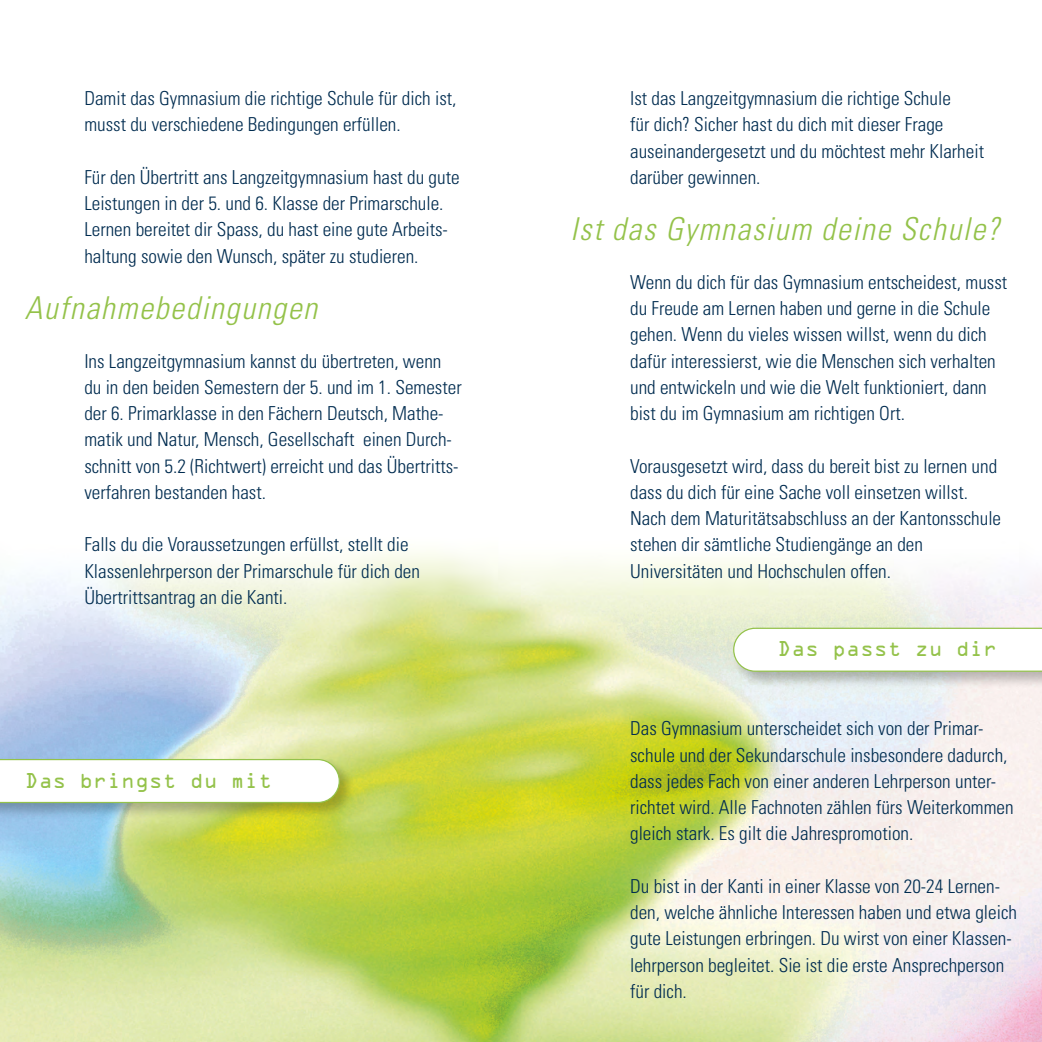
<style>
.page{position:relative;width:1042px;height:1042px;background:#fff}
.page>*{position:absolute;margin:0;border:0;box-sizing:border-box;transform-origin:0 0}
.t1{font:italic 300 condensed 31.5px "Univers LT Std";letter-spacing:.05em;color:#94c24a}
.t2{font:300 condensed 19.25px/26.2px "Univers LT Std";color:#002c50}
.t3{font:19.25px "OCRA Std";color:#94c24a}
</style>
<div class="page">
<img style="left:0;top:550px;width:521px;height:492px">
<div style="left:0;top:757px;width:356px;height:63px;background:#000;opacity:.25"></div>
<svg style="left:0;top:759px;width:340px;height:44px"></svg>
<svg style="left:521px;top:558px;width:521px;height:484px;background:#e4e7bb"></svg>
<div style="left:731px;top:626px;width:311px;height:63px;background:#000;opacity:.25"></div>
<svg style="left:733px;top:628px;width:309px;height:44px"></svg>
<p class="t2" style="left:84px;top:85px;width:374px">Damit das Gymnasium die richtige Schule für dich ist, musst du verschiedene Bedingungen erfüllen.</p>
<p class="t2" style="left:84px;top:164px;width:377px">Für den Übertritt ans Langzeitgymnasium hast du gute Leistungen in der 5. und 6. Klasse der Primarschule.<br>Lernen bereitet dir Spass, du hast eine gute Arbeits&shy;haltung sowie den Wunsch, später zu studieren.</p>
<h1 class="t1" style="left:25px;top:288px;width:294px">Aufnahmebedingungen</h1>
<p class="t2" style="left:84px;top:348px;width:379px">Ins Langzeitgymnasium kannst du übertreten, wenn du in den beiden Semestern der 5. und im 1. Semester der 6. Primarklasse in den Fächern Deutsch, Mathe&shy;matik und Natur, Mensch, Gesellschaft einen Durch&shy;schnitt von 5.2 (Richtwert) erreicht und das Übertritts&shy;verfahren bestanden hast.</p>
<p class="t2" style="left:84px;top:531px;width:337px">Falls du die Voraussetzungen erfüllst, stellt die<br>Klassenlehrperson der Primarschule für dich den<br>Übertrittsantrag an die Kanti.</p>
<p class="t3" style="left:25px;top:772px;width:249px">Das bringst du mit</p>
<p class="t2" style="left:630px;top:85px;width:355px">Ist das Langzeitgymnasium die richtige Schule<br>für dich? Sicher hast du dich mit dieser Frage auseinandergesetzt und du möchtest mehr Klarheit darüber gewinnen.</p>
<h1 class="t1" style="left:570px;top:210px;width:430px">Ist das Gymnasium deine Schule?</h1>
<p class="t2" style="left:630px;top:269px;width:379px">Wenn du dich für das Gymnasium entscheidest, musst du Freude am Lernen haben und gerne in die Schule gehen. Wenn du vieles wissen willst, wenn du dich dafür interessierst, wie die Menschen sich verhalten und entwickeln und wie die Welt funktioniert, dann bist du im Gymnasium am richtigen Ort.</p>
<p class="t2" style="left:630px;top:453px;width:372px">Vorausgesetzt wird, dass du bereit bist zu lernen und dass du dich für eine Sache voll einsetzen willst.<br>Nach dem Maturitätsabschluss an der Kantonsschule stehen dir sämtliche Studiengänge an den Universitäten und Hochschulen offen.</p>
<p class="t3" style="left:777px;top:640px;width:221px">Das passt zu dir</p>
<p class="t2" style="left:630px;top:715px;width:385px">Das Gymnasium unterscheidet sich von der Primar&shy;schule und der Sekundarschule insbesondere dadurch, dass jedes Fach von einer anderen Lehrperson unter&shy;richtet wird. Alle Fachnoten zählen fürs Weiterkommen gleich stark. Es gilt die Jahrespromotion.</p>
<p class="t2" style="left:630px;top:873px;width:388px">Du bist in der Kanti in einer Klasse von 20-24 Lernen&shy;den, welche ähnliche Interessen haben und etwa gleich gute Leistungen erbringen. Du wirst von einer Klassen&shy;lehrperson begleitet. Sie ist die erste Ansprechperson für dich.</p>
</div>
